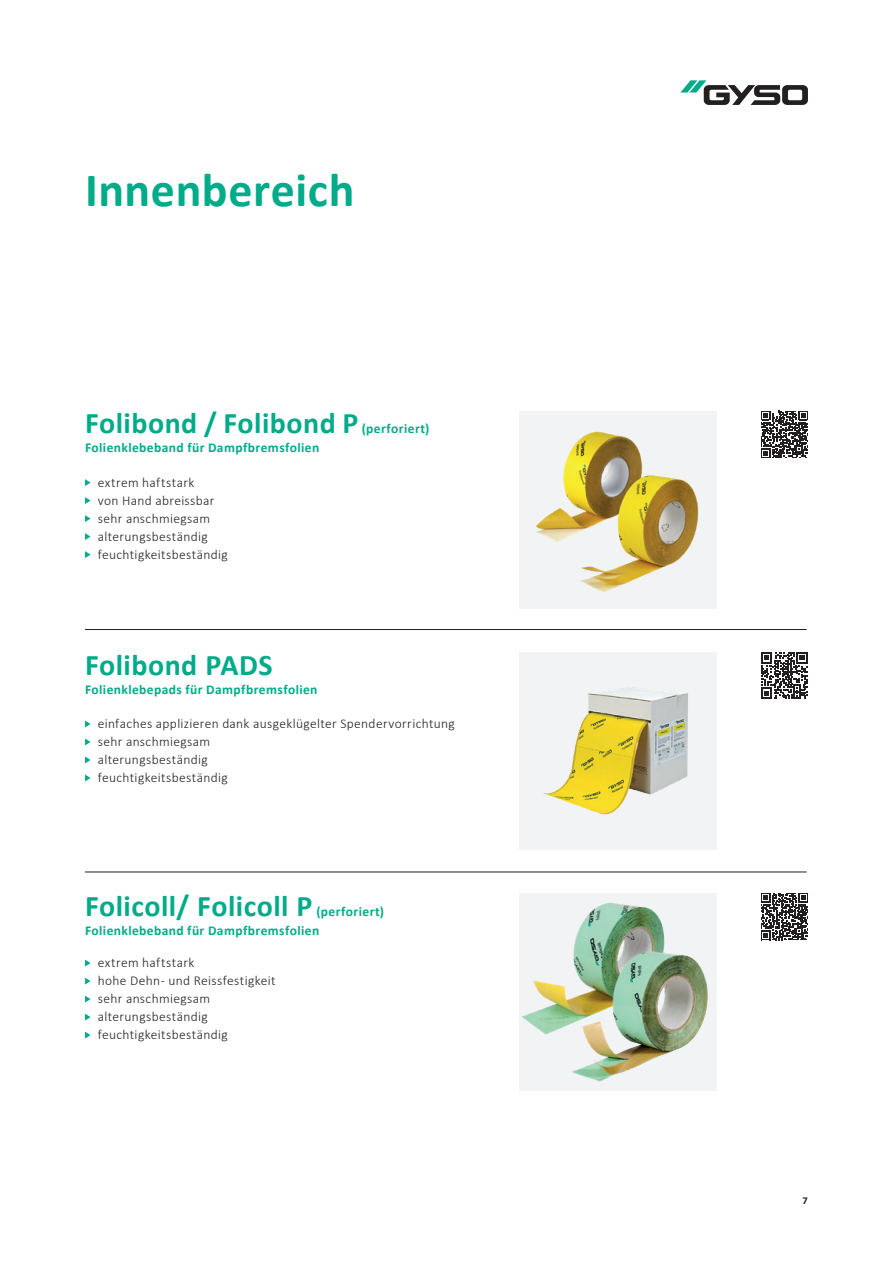
<style>
.page{position:relative;width:893px;height:1263px;background:#fff}
.page>*{position:absolute;margin:0;border:0;box-sizing:border-box;transform-origin:0 0}
.t1{font:700 48px "Calibri";letter-spacing:.01em;color:#00ab89}
.t2{font:700 30px "Calibri";letter-spacing:.015em;color:#00ab89}
.t3{font:300 13.5px/18px "Calibri";letter-spacing:.025em;color:#231f20}
.t4{font:700 13.5px/19px "Calibri";letter-spacing:.03em;color:#00ab89}
.t5{font:700 10.5px "Calibri";color:#231f20}
</style>
<div class="page">
<div style="left:519px;top:411px;width:197px;height:197px;background:#f2f3f4"></div>
<div style="left:519px;top:893px;width:197px;height:198px;background:#f2f3f4"></div>
<hr style="left:85px;top:629px;width:722px;height:1px;background:#231f20">
<hr style="left:85px;top:872px;width:722px;height:1px;background:#231f20">
<img style="left:519px;top:652px;width:195px;height:198px">
<img style="left:522px;top:903px;width:137px;height:130px">
<img style="left:543px;top:917px;width:165px;height:165px">
<img style="left:536px;top:431px;width:103px;height:109px">
<img style="left:554px;top:450px;width:156px;height:159px">
<svg style="left:761px;top:411px;width:47px;height:47px"></svg>
<svg style="left:761px;top:652px;width:47px;height:47px"></svg>
<svg style="left:761px;top:893px;width:47px;height:47px"></svg>
<svg style="left:85px;top:479px;width:6px;height:7px"></svg>
<svg style="left:85px;top:497px;width:6px;height:7px"></svg>
<svg style="left:85px;top:515px;width:6px;height:7px"></svg>
<svg style="left:85px;top:533px;width:6px;height:7px"></svg>
<svg style="left:85px;top:551px;width:6px;height:7px"></svg>
<svg style="left:85px;top:720px;width:6px;height:7px"></svg>
<svg style="left:85px;top:738px;width:6px;height:7px"></svg>
<svg style="left:85px;top:756px;width:6px;height:7px"></svg>
<svg style="left:85px;top:774px;width:6px;height:7px"></svg>
<svg style="left:85px;top:960px;width:6px;height:6px"></svg>
<svg style="left:85px;top:978px;width:6px;height:6px"></svg>
<svg style="left:85px;top:996px;width:6px;height:6px"></svg>
<svg style="left:85px;top:1014px;width:6px;height:6px"></svg>
<svg style="left:85px;top:1032px;width:6px;height:6px"></svg>
<svg style="left:680px;top:80px;width:128px;height:25px"></svg>
<h1 class="t1" style="left:85px;top:156px;width:271px">Innenbereich</h1>
<h2 class="t2" style="left:85px;top:402px;width:275px">Folibond / Folibond P</h2>
<p class="t4" style="left:362px;top:419px;width:69px">(perforiert)</p>
<p class="t4" style="left:85px;top:438px;width:236px">Folienklebeband für Dampfbremsfolien</p>
<p class="t3" style="left:98px;top:473px;width:132px">extrem haftstark<br>von Hand abreissbar sehr anschmiegsam alterungsbeständig feuchtigkeitsbeständig</p>
<h2 class="t2" style="left:85px;top:643px;width:189px">Folibond PADS</h2>
<p class="t4" style="left:85px;top:679px;width:234px">Folienklebepads für Dampfbremsfolien</p>
<p class="t3" style="left:98px;top:714px;width:359px">einfaches applizieren dank ausgeklügelter Spendervorrichtung sehr anschmiegsam<br>alterungsbeständig<br>feuchtigkeitsbeständig</p>
<h2 class="t2" style="left:85px;top:885px;width:229px">Folicoll/ Folicoll P</h2>
<p class="t4" style="left:85px;top:901px;width:301px;text-indent:231px">(perforiert)<br>Folienklebeband für Dampfbremsfolien</p>
<p class="t3" style="left:98px;top:953px;width:179px">extrem haftstark<br>hohe Dehn- und Reissfestigkeit sehr anschmiegsam alterungsbeständig feuchtigkeitsbeständig</p>
<p class="t5" style="left:803px;top:1193px;width:7px">7</p>
</div>
